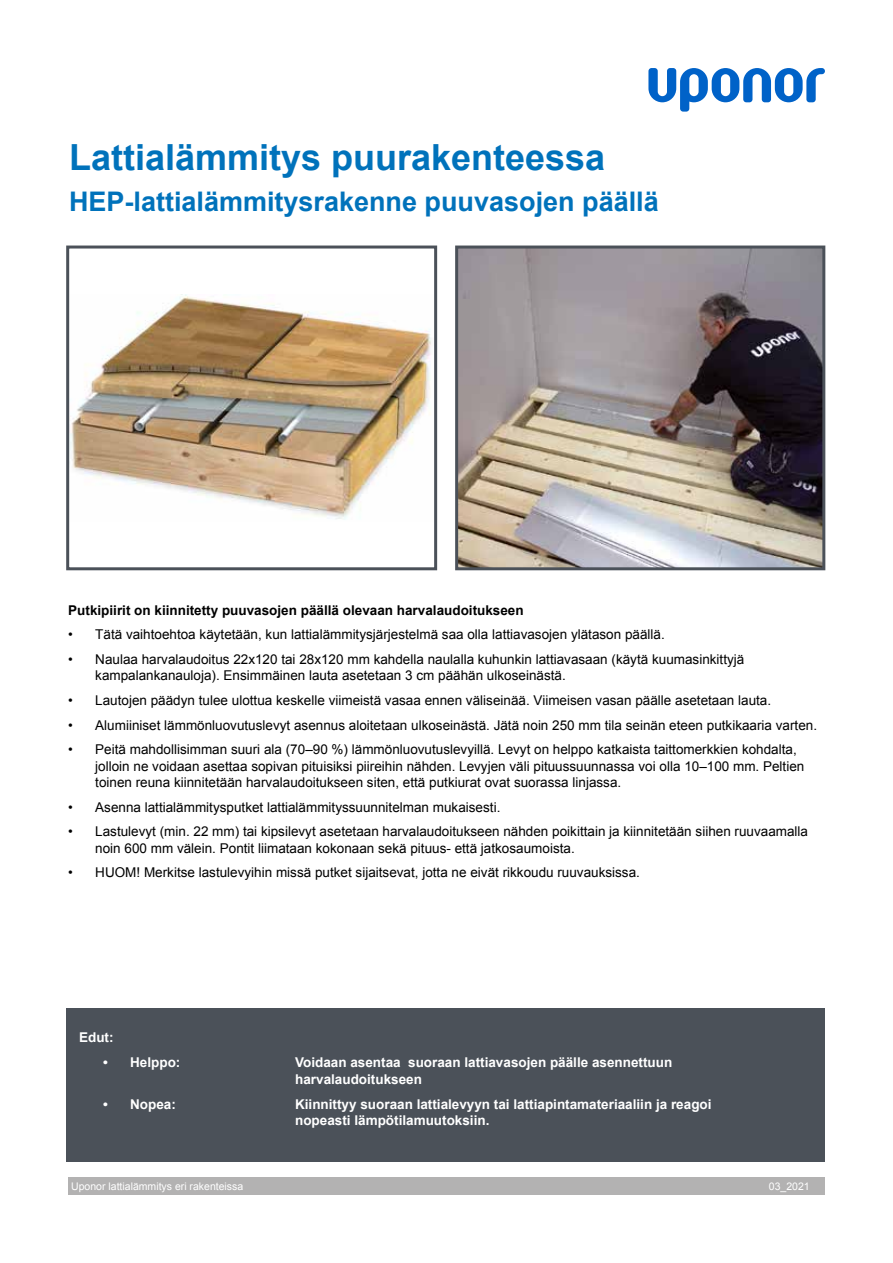
<style>
.page{position:relative;width:893px;height:1263px;background:#fff}
.page>*{position:absolute;margin:0;border:0;box-sizing:border-box;transform-origin:0 0}
.t1{font:700 36px "Arial";color:#0072bb}
.t2{font:700 27px "Arial";color:#0072bb}
.t3{font:13.5px/16.2px "Arial";color:#000}
.t4{font:700 13.5px/16.5px "Arial";color:#fff}
.t5{font:700 13.5px "Arial";color:#000}
.t6{font:10.5px "Arial";color:#fff}
</style>
<div class="page">
<svg style="left:648px;top:68px;width:177px;height:44px"></svg>
<div style="left:68px;top:1178px;width:757px;height:17px;background:#b3b2b2"></div>
<img style="left:459px;top:250px;width:362px;height:316px">
<div style="left:455px;top:246px;width:370px;height:324px;border:3px solid #4b5159"></div>
<img style="left:70px;top:295px;width:361px;height:225px">
<div style="left:66px;top:246px;width:371px;height:324px;border:3px solid #4b5159"></div>
<div style="left:66px;top:1008px;width:759px;height:153px;background:#4b5159"></div>
<h1 class="t1" style="left:69px;top:133px;width:538px">Lattialämmitys puurakenteessa</h1>
<h2 class="t2" style="left:69px;top:183px;width:591px">HEP-lattialämmitysrakenne puuvasojen päällä</h2>
<p class="t5" style="left:68px;top:601px;width:457px">Putkipiirit on kiinnitetty puuvasojen päällä olevaan harvalaudoitukseen</p>
<p class="t3" style="left:68px;top:627px;width:598px">• Tätä vaihtoehtoa käytetään, kun lattialämmitysjärjestelmä saa olla lattiavasojen ylätason päällä.</p>
<p class="t3" style="left:95px;top:651px;width:651px;text-indent:-27px">• Naulaa harvalaudoitus 22x120 tai 28x120 mm kahdella naulalla kuhunkin lattiavasaan (käytä kuumasinkittyjä kampalankanauloja). Ensimmäinen lauta asetetaan 3 cm päähän ulkoseinästä.</p>
<p class="t3" style="left:68px;top:692px;width:704px">• Lautojen päädyn tulee ulottua keskelle viimeistä vasaa ennen väliseinää. Viimeisen vasan päälle asetetaan lauta.</p>
<p class="t3" style="left:68px;top:717px;width:750px">• Alumiiniset lämmönluovutuslevyt asennus aloitetaan ulkoseinästä. Jätä noin 250 mm tila seinän eteen putkikaaria varten.</p>
<p class="t3" style="left:95px;top:742px;width:711px;text-indent:-27px">• Peitä mahdollisimman suuri ala (70–90 %) lämmönluovutuslevyillä. Levyt on helppo katkaista taittomerkkien kohdalta, jolloin ne voidaan asettaa sopivan pituisiksi piireihin nähden. Levyjen väli pituussuunnassa voi olla 10–100 mm. Peltien toinen reuna kiinnitetään harvalaudoitukseen siten, että putkiurat ovat suorassa linjassa.</p>
<p class="t3" style="left:68px;top:799px;width:434px">• Asenna lattialämmitysputket lattialämmityssuunnitelman mukaisesti.</p>
<p class="t3" style="left:95px;top:823px;width:714px;text-indent:-27px">• Lastulevyt (min. 22 mm) tai kipsilevyt asetetaan harvalaudoitukseen nähden poikittain ja kiinnitetään siihen ruuvaamalla noin 600 mm välein. Pontit liimataan kokonaan sekä pituus- että jatkosaumoista.</p>
<p class="t3" style="left:68px;top:864px;width:573px">• HUOM! Merkitse lastulevyihin missä putket sijaitsevat, jotta ne eivät rikkoudu ruuvauksissa.</p>
<p class="t4" style="left:79px;top:1030px;width:36px">Edut:</p>
<p class="t4" style="left:103px;top:1055px;width:79px">• Helppo:</p>
<p class="t4" style="left:295px;top:1055px;width:379px">Voidaan asentaa suoraan lattiavasojen päälle asennettuun harvalaudoitukseen</p>
<p class="t4" style="left:103px;top:1096px;width:74px">• Nopea:</p>
<p class="t4" style="left:295px;top:1096px;width:418px">Kiinnittyy suoraan lattialevyyn tai lattiapintamateriaaliin ja reagoi nopeasti lämpötilamuutoksiin.</p>
<p class="t6" style="left:71px;top:1180px;width:174px">Uponor lattialämmitys eri rakenteissa</p>
<p class="t6" style="left:769px;top:1180px;width:42px">03_2021</p>
</div>
